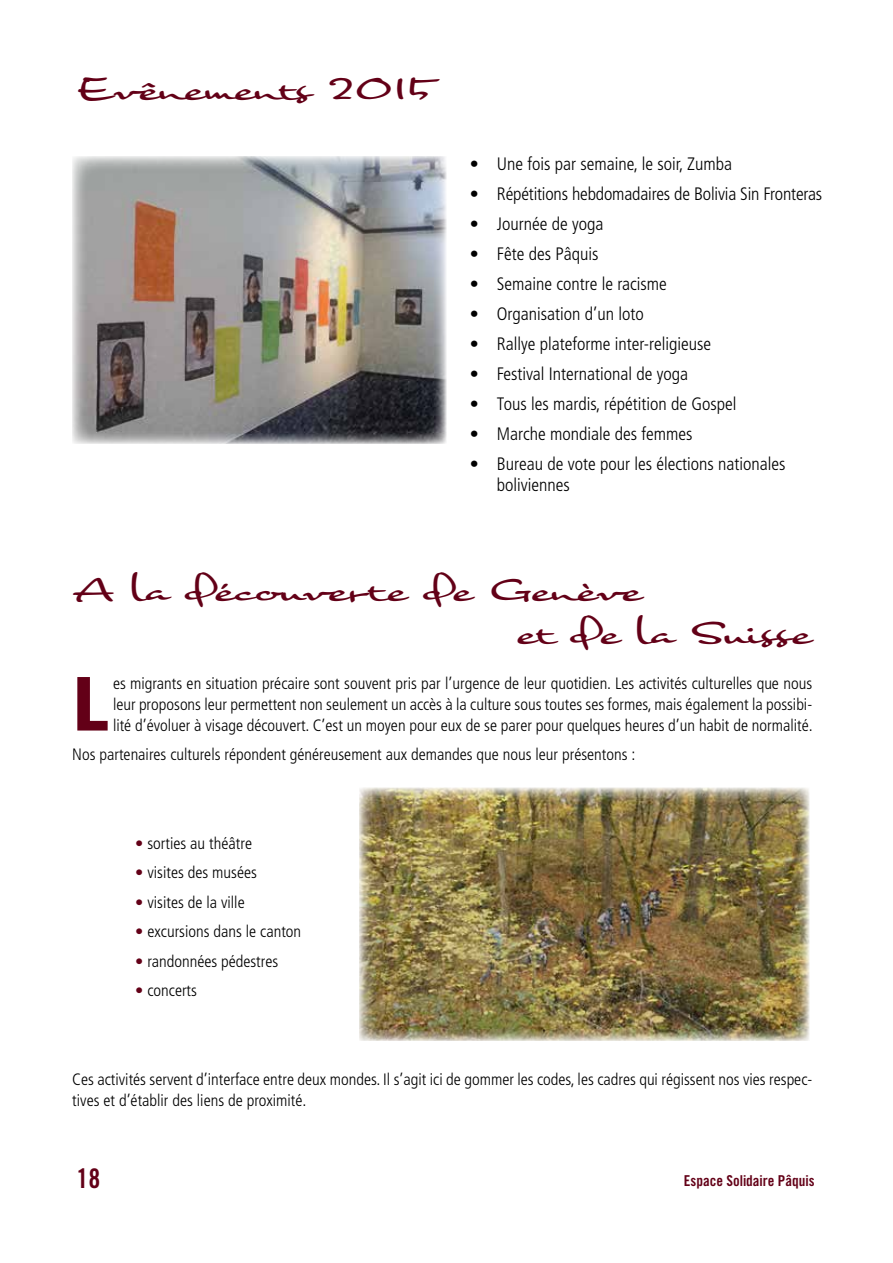
<style>
.page{position:relative;width:893px;height:1263px;background:#fff}
.page>*{position:absolute;margin:0;border:0;box-sizing:border-box;transform-origin:0 0}
.t1{font:900 condensed 76.65px "Frutiger";color:#630017}
.t2{font:36px/43.2px "Nothing";color:#630017}
.t3{font:27px "Trade Gothic Bold Cond Twenty";color:#630017}
.t4{font:300 condensed 18px/21px "Frutiger";color:#000}
.t5{font:300 condensed 16.5px/21px "Frutiger";color:#000;text-align:justify}
.t6{font:15px "Trade Gothic Bold Cond Twenty";color:#630017}
.s1{color:#630017}
</style>
<div class="page">
<img style="left:359px;top:787px;width:450px;height:253px">
<img style="left:72px;top:156px;width:374px;height:288px">
<h2 class="t2" style="left:77px;top:65px;width:362px">Evênements 2015</h2>
<p class="t4" style="left:470px;top:153px;width:264px">• Une fois par semaine, le soir, Zumba</p>
<p class="t4" style="left:470px;top:183px;width:354px">• Répétitions hebdomadaires de Bolivia Sin Fronteras</p>
<p class="t4" style="left:470px;top:213px;width:135px">• Journée de yoga</p>
<p class="t4" style="left:470px;top:243px;width:130px">• Fête des Pâquis</p>
<p class="t4" style="left:470px;top:273px;width:199px">• Semaine contre le racisme</p>
<p class="t4" style="left:470px;top:303px;width:176px">• Organisation d’un loto</p>
<p class="t4" style="left:470px;top:333px;width:243px">• Rallye plateforme inter-religieuse</p>
<p class="t4" style="left:470px;top:363px;width:220px">• Festival International de yoga</p>
<p class="t4" style="left:470px;top:393px;width:268px">• Tous les mardis, répétition de Gospel</p>
<p class="t4" style="left:470px;top:423px;width:224px">• Marche mondiale des femmes</p>
<p class="t4" style="left:497px;top:453px;width:290px;text-indent:-27px">• Bureau de vote pour les élections nationales boliviennes</p>
<h2 class="t2" style="left:517px;top:566px;width:296px;text-indent:-445px">A la découverte de Genève<br>et de la Suisse</h2>
<h1 class="t1" style="left:72px;top:658px;width:38px">L</h1>
<p class="t5" style="left:113px;top:672px;width:701px">es migrants en situation précaire sont souvent pris par l’urgence de leur quotidien. Les activités culturelles que nous leur proposons leur permettent non seulement un accès à la culture sous toutes ses formes, mais également la possibi&shy;lité d’évoluer à visage découvert. C’est un moyen pour eux de se parer pour quelques heures d’un habit de normalité.</p>
<p class="t5" style="left:72px;top:744px;width:565px">Nos partenaires culturels répondent généreusement aux demandes que nous leur présentons :</p>
<p class="t5" style="left:135px;top:833px;width:118px"><span class="s1">•</span> sorties au théâtre</p>
<p class="t5" style="left:135px;top:862px;width:123px"><span class="s1">•</span> visites des musées</p>
<p class="t5" style="left:135px;top:892px;width:111px"><span class="s1">•</span> visites de la ville</p>
<p class="t5" style="left:135px;top:921px;width:167px"><span class="s1">•</span> excursions dans le canton</p>
<p class="t5" style="left:135px;top:951px;width:145px"><span class="s1">•</span> randonnées pédestres</p>
<p class="t5" style="left:135px;top:980px;width:63px"><span class="s1">•</span> concerts</p>
<p class="t5" style="left:72px;top:1069px;width:741px">Ces activités servent d’interface entre deux mondes. Il s’agit ici de gommer les codes, les cadres qui régissent nos vies respec&shy;tives et d’établir des liens de proximité.</p>
<h3 class="t3" style="left:77px;top:1162px;width:25px">18</h3>
<p class="t6" style="left:684px;top:1171px;width:132px">Espace Solidaire Pâquis</p>
</div>
